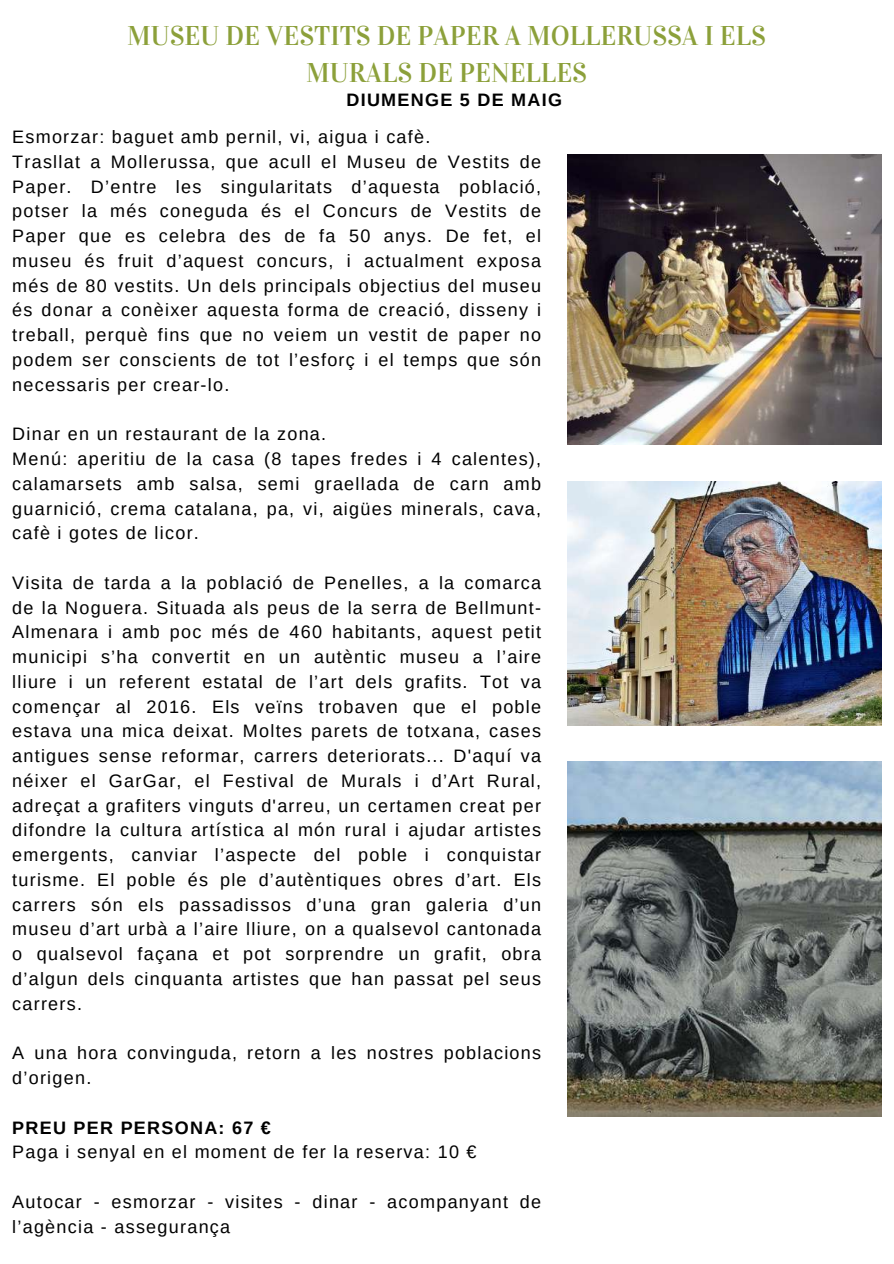
<style>
.page{position:relative;width:894px;height:1264px;background:#fff}
.page>*{position:absolute;margin:0;border:0;box-sizing:border-box;transform-origin:0 0}
.t1{font:27px/37.2px "Vidaloka";color:#8ca03a;text-align:center}
.t2{font:18px/24.8px "Arimo";letter-spacing:.07em;color:#000}
.t3{font:700 18px "Arimo";letter-spacing:.07em;color:#000}
</style>
<div class="page">
<img style="left:567px;top:154px;width:314px;height:290px">
<img style="left:567px;top:761px;width:314px;height:355px">
<img style="left:567px;top:481px;width:314px;height:244px">
<h1 class="t1" style="left:127px;top:17px;width:640px">MUSEU DE VESTITS DE PAPER A MOLLERUSSA I ELS<br>MURALS DE PENELLES</h1>
<p class="t3" style="left:346px;top:90px;width:217px">DIUMENGE 5 DE MAIG</p>
<p class="t2" style="left:12px;top:124px;width:530px">Esmorzar: baguet amb pernil, vi, aigua i cafè.<br>Trasllat a Mollerussa, que acull el Museu de Vestits de Paper. D’entre les singularitats d’aquesta població, potser la més coneguda és el Concurs de Vestits de Paper que es celebra des de fa 50 anys. De fet, el museu és fruit d’aquest concurs, i actualment exposa més de 80 vestits. Un dels principals objectius del museu és donar a conèixer aquesta forma de creació, disseny i treball, perquè fins que no veiem un vestit de paper no podem ser conscients de tot l’esforç i el temps que són necessaris per crear-lo.</p>
<p class="t2" style="left:12px;top:421px;width:530px">Dinar en un restaurant de la zona.<br>Menú: aperitiu de la casa (8 tapes fredes i 4 calentes), calamarsets amb salsa, semi graellada de carn amb guarnició, crema catalana, pa, vi, aigües minerals, cava, cafè i gotes de licor.</p>
<p class="t2" style="left:12px;top:570px;width:530px;text-align:justify">Visita de tarda a la població de Penelles, a la comarca de la Noguera. Situada als peus de la serra de Bellmunt-Almenara i amb poc més de 460 habitants, aquest petit municipi s’ha convertit en un autèntic museu a l’aire lliure i un referent estatal de l’art dels grafits. Tot va començar al 2016. Els veïns trobaven que el poble estava una mica deixat. Moltes parets de totxana, cases antigues sense reformar, carrers deteriorats... D'aquí va néixer el GarGar, el Festival de Murals i d’Art Rural, adreçat a grafiters vinguts d'arreu, un certamen creat per difondre la cultura artística al món rural i ajudar artistes emergents, canviar l’aspecte del poble i conquistar turisme. El poble és ple d’autèntiques obres d’art. Els carrers són els passadissos d’una gran galeria d’un museu d’art urbà a l’aire lliure, on a qualsevol cantonada o qualsevol façana et pot sorprendre un grafit, obra d’algun dels cinquanta artistes que han passat pel seus carrers.</p>
<p class="t2" style="left:12px;top:1040px;width:530px">A una hora convinguda, retorn a les nostres poblacions d’origen.</p>
<p class="t3" style="left:12px;top:1117px;width:260px">PREU PER PERSONA: 67 €</p>
<p class="t2" style="left:12px;top:1139px;width:465px">Paga i senyal en el moment de fer la reserva: 10 €</p>
<p class="t2" style="left:12px;top:1189px;width:530px">Autocar - esmorzar - visites - dinar - acompanyant de l’agència - assegurança</p>
</div>
